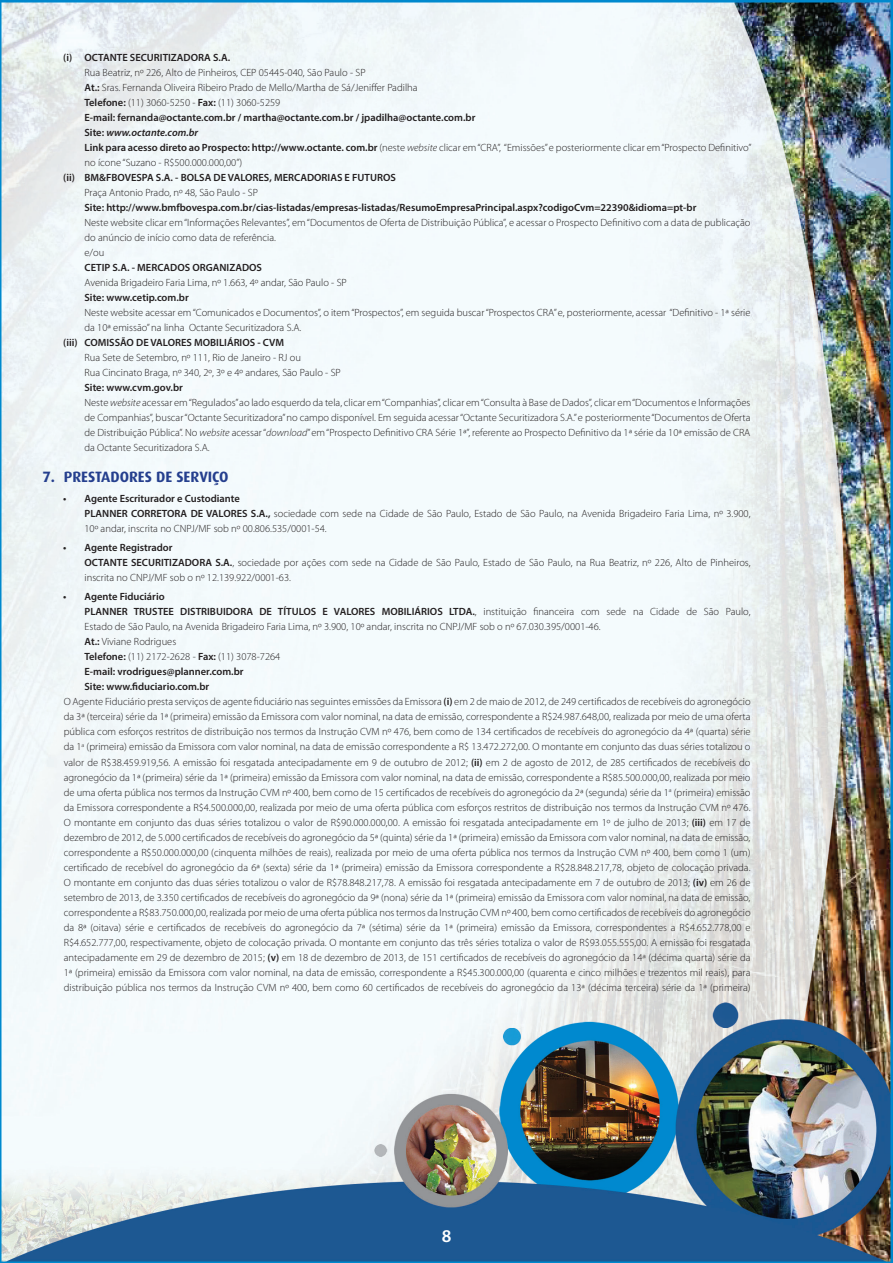
<style>
.page{position:relative;width:893px;height:1263px;background:#fff}
.page>*{position:absolute;margin:0;border:0;box-sizing:border-box;transform-origin:0 0}
.t1{font:600 18px "Myriad Pro";color:#fff}
.t2{font:700 15px "Dax";color:#253f8e}
.t3{font:300 10.5px/15px "Myriad Pro";color:#231f20}
.t4{font:600 10.5px "Myriad Pro";color:#231f20}
.s1{font-weight:600}
.s2{font-weight:600;font-style:italic}
.s3{font-style:italic}
.s4{font-weight:300}
</style>
<div class="page">
<img style="left:0;top:0;width:893px;height:1263px">
<p class="t4" style="left:63px;top:51px;width:168px">(i) OCTANTE SECURITIZADORA S.A.</p>
<p class="t3" style="left:85px;top:65px;width:668px">Rua Beatriz, nº 226, Alto de Pinheiros, CEP 05445-040, São Paulo - SP<br><span class="s1">At.:</span> Sras. Fernanda Oliveira Ribeiro Prado de Mello/Martha de Sá/Jeniffer Padilha<br><span class="s1">Telefone:</span> (11) 3060-5250 - <span class="s1">Fax:</span> (11) 3060-5259<br><span class="s1">E-mail: fernanda@octante.com.br / martha@octante.com.br / jpadilha@octante.com.br<br>Site:</span> <span class="s2">www.octante.com.br<br></span><span class="s1">Link para acesso direto ao Prospecto: http://www.octante. com.br</span> (neste <span class="s3">website</span> clicar em “CRA”, “Emissões” e posteriormente clicar em “Prospecto Definitivo” no ícone “Suzano - R$500.000.000,00”)</p>
<p class="t4" style="left:63px;top:171px;width:334px">(ii) BM&amp;FBOVESPA S.A. - BOLSA DE VALORES, MERCADORIAS E FUTUROS</p>
<p class="t3" style="left:85px;top:185px;width:175px">Praça Antonio Prado, nº 48, São Paulo - SP</p>
<p class="t4" style="left:85px;top:201px;width:613px">Site: http://www.bmfbovespa.com.br/cias-listadas/empresas-listadas/ResumoEmpresaPrincipal.aspx?codigoCvm=22390&amp;idioma=pt-br</p>
<p class="t3" style="left:85px;top:215px;width:667px">Neste website clicar em “Informações Relevantes”, em “Documentos de Oferta de Distribuição Pública”, e acessar o Prospecto Definitivo com a data de publicação do anúncio de início como data de referência.<br>e/ou</p>
<p class="t4" style="left:85px;top:261px;width:179px">CETIP S.A. - MERCADOS ORGANIZADOS</p>
<p class="t3" style="left:85px;top:275px;width:264px">Avenida Brigadeiro Faria Lima, nº 1.663, 4º andar, São Paulo - SP</p>
<p class="t4" style="left:85px;top:291px;width:106px">Site: www.cetip.com.br</p>
<p class="t3" style="left:85px;top:305px;width:667px">Neste website acessar em “Comunicados e Documentos”, o item “Prospectos”, em seguida buscar “Prospectos CRA” e, posteriormente, acessar “Definitivo - 1ª série da 10ª emissão” na linha Octante Securitizadora S.A.</p>
<p class="t4" style="left:63px;top:336px;width:222px">(iii) COMISSÃO DE VALORES MOBILIÁRIOS - CVM</p>
<p class="t3" style="left:85px;top:351px;width:258px">Rua Sete de Setembro, nº 111, Rio de Janeiro - RJ ou<br>Rua Cincinato Braga, nº 340, 2º, 3º e 4º andares, São Paulo - SP</p>
<p class="t3" style="left:85px;top:381px;width:668px"><span class="s1">Site: www.cvm.gov.br<br></span>Neste <span class="s3">website</span> acessar em “Regulados” ao lado esquerdo da tela, clicar em “Companhias”, clicar em “Consulta à Base de Dados”, clicar em “Documentos e Informações de Companhias”, buscar “Octante Securitizadora” no campo disponível. Em seguida acessar “Octante Securitizadora S.A.” e posteriormente “Documentos de Oferta de Distribuição Pública”. No <span class="s3">website</span> acessar “<span class="s3">download</span>” em “Prospecto Definitivo CRA Série 1ª”, referente ao Prospecto Definitivo da 1ª série da 10ª emissão de CRA da Octante Securitizadora S.A.</p>
<h2 class="t2" style="left:43px;top:469px;width:188px">7. PRESTADORES DE SERVIÇO</h2>
<p class="t3" style="left:85px;top:491px;width:668px;text-indent:-21px"><span class="s1">• Agente Escriturador e Custodiante<br>PLANNER CORRETORA DE VALORES S.A.,</span> sociedade com sede na Cidade de São Paulo, Estado de São Paulo, na Avenida Brigadeiro Faria Lima, nº 3.900,<br>10º andar, inscrita no CNPJ/MF sob nº 00.806.535/0001-54.</p>
<p class="t3" style="left:85px;top:540px;width:667px;text-indent:-21px"><span class="s1">• Agente Registrador<br>OCTANTE SECURITIZADORA S.A.</span>, sociedade por ações com sede na Cidade de São Paulo, Estado de São Paulo, na Rua Beatriz, nº 226, Alto de Pinheiros, inscrita no CNPJ/MF sob o nº 12.139.922/0001-63.</p>
<p class="t4" style="left:63px;top:590px;width:103px">• Agente Fiduciário</p>
<p class="t4" style="left:85px;top:605px;width:667px">PLANNER TRUSTEE DISTRIBUIDORA DE TÍTULOS E VALORES MOBILIÁRIOS LTDA.<span class="s4">, instituição financeira com sede na Cidade de São Paulo,</span></p>
<p class="t3" style="left:85px;top:619px;width:518px">Estado de São Paulo, na Avenida Brigadeiro Faria Lima, nº 3.900, 10º andar, inscrita no CNPJ/MF sob o nº 67.030.395/0001‑46.</p>
<p class="t3" style="left:85px;top:634px;width:93px"><span class="s1">At.:</span> Viviane Rodrigues</p>
<p class="t3" style="left:85px;top:649px;width:197px"><span class="s1">Telefone:</span> (11) 2172-2628 - <span class="s1">Fax:</span> (11) 3078-7264</p>
<p class="t4" style="left:85px;top:665px;width:161px">E-mail: vrodrigues@planner.com.br</p>
<p class="t4" style="left:85px;top:680px;width:126px">Site: www.fiduciario.com.br</p>
<p class="t3" style="left:64px;top:694px;width:688px">O Agente Fiduciário presta serviços de agente fiduciário nas seguintes emissões da Emissora <span class="s1">(i)</span> em 2 de maio de 2012, de 249 certificados de recebíveis do agronegócio</p>
<p class="t3" style="left:64px;top:709px;width:688px">da 3ª (terceira) série da 1ª (primeira) emissão da Emissora com valor nominal, na data de emissão, correspondente a R$24.987.648,00, realizada por meio de uma oferta</p>
<p class="t3" style="left:64px;top:724px;width:688px">pública com esforços restritos de distribuição nos termos da Instrução CVM nº 476, bem como de 134 certificados de recebíveis do agronegócio da 4ª (quarta) série</p>
<p class="t3" style="left:64px;top:740px;width:688px">da 1<sup>a</sup> (primeira) emissão da Emissora com valor nominal, na data de emissão correspondente a R$ 13.472.272,00. O montante em conjunto das duas séries totalizou o</p>
<p class="t3" style="left:64px;top:755px;width:688px">valor de R$38.459.919,56. A emissão foi resgatada antecipadamente em 9 de outubro de 2012; <span class="s1">(ii)</span> em 2 de agosto de 2012, de 285 certificados de recebíveis do</p>
<p class="t3" style="left:64px;top:770px;width:688px">agronegócio da 1ª (primeira) série da 1ª (primeira) emissão da Emissora com valor nominal, na data de emissão, correspondente a R$85.500.000,00, realizada por meio</p>
<p class="t3" style="left:64px;top:785px;width:688px">de uma oferta pública nos termos da Instrução CVM nº 400, bem como de 15 certificados de recebíveis do agronegócio da 2ª (segunda) série da 1<sup>a</sup> (primeira) emissão</p>
<p class="t3" style="left:64px;top:800px;width:688px">da Emissora correspondente a R$4.500.000,00, realizada por meio de uma oferta pública com esforços restritos de distribuição nos termos da Instrução CVM nº 476.</p>
<p class="t3" style="left:64px;top:815px;width:688px">O montante em conjunto das duas séries totalizou o valor de R$90.000.000,00. A emissão foi resgatada antecipadamente em 1º de julho de 2013; <span class="s1">(iii)</span> em 17 de</p>
<p class="t3" style="left:64px;top:830px;width:688px">dezembro de 2012, de 5.000 certificados de recebíveis do agronegócio da 5ª (quinta) série da 1ª (primeira) emissão da Emissora com valor nominal, na data de emissão,</p>
<p class="t3" style="left:64px;top:845px;width:688px">correspondente a R$50.000.000,00 (cinquenta milhões de reais), realizada por meio de uma oferta pública nos termos da Instrução CVM nº 400, bem como 1 (um)</p>
<p class="t3" style="left:64px;top:860px;width:688px">certificado de recebível do agronegócio da 6ª (sexta) série da 1ª (primeira) emissão da Emissora correspondente a R$28.848.217,78, objeto de colocação privada.</p>
<p class="t3" style="left:64px;top:875px;width:688px">O montante em conjunto das duas séries totalizou o valor de R$78.848.217,78. A emissão foi resgatada antecipadamente em 7 de outubro de 2013; <span class="s1">(iv)</span> em 26 de</p>
<p class="t3" style="left:64px;top:890px;width:688px">setembro de 2013, de 3.350 certificados de recebíveis do agronegócio da 9ª (nona) série da 1ª (primeira) emissão da Emissora com valor nominal, na data de emissão,</p>
<p class="t3" style="left:64px;top:905px;width:688px">correspondente a R$83.750.000,00, realizada por meio de uma oferta pública nos termos da Instrução CVM nº 400, bem como certificados de recebíveis do agronegócio</p>
<p class="t3" style="left:64px;top:920px;width:688px">da 8ª (oitava) série e certificados de recebíveis do agronegócio da 7ª (sétima) série da 1ª (primeira) emissão da Emissora, correspondentes a R$4.652.778,00 e</p>
<p class="t3" style="left:64px;top:935px;width:688px">R$4.652.777,00, respectivamente, objeto de colocação privada. O montante em conjunto das três séries totaliza o valor de R$93.055.555,00. A emissão foi resgatada</p>
<p class="t3" style="left:64px;top:950px;width:688px">antecipadamente em 29 de dezembro de 2015; <span class="s1">(v)</span> em 18 de dezembro de 2013, de 151 certificados de recebíveis do agronegócio da 14ª (décima quarta) série da</p>
<p class="t3" style="left:64px;top:965px;width:688px">1ª (primeira) emissão da Emissora com valor nominal, na data de emissão, correspondente a R$45.300.000,00 (quarenta e cinco milhões e trezentos mil reais), para</p>
<p class="t3" style="left:64px;top:980px;width:688px">distribuição pública nos termos da Instrução CVM nº 400, bem como 60 certificados de recebíveis do agronegócio da 13ª (décima terceira) série da 1ª (primeira)</p>
<h1 class="t1" style="left:442px;top:1224px;width:11px">8</h1>
</div>
